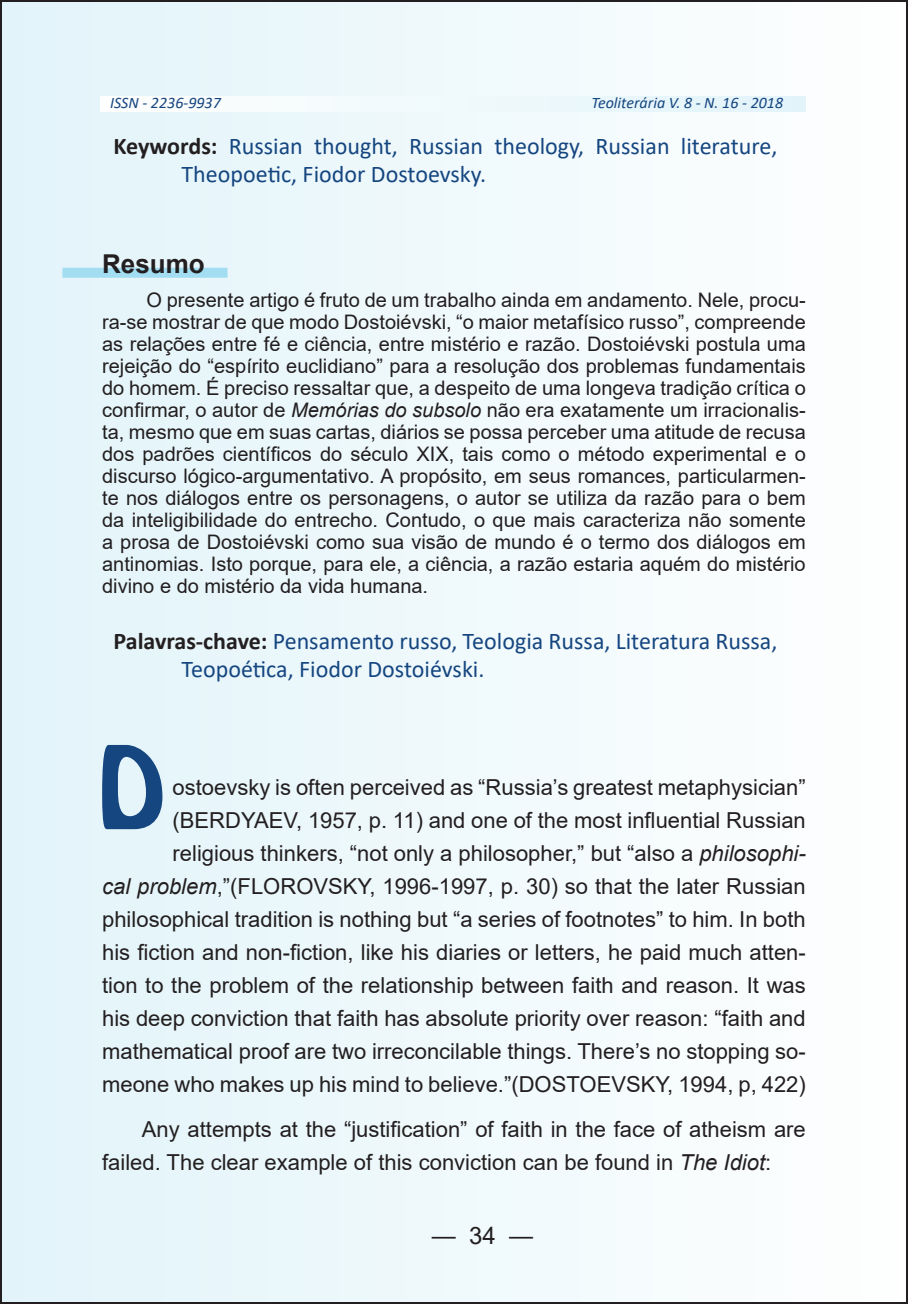
<style>
.page{position:relative;width:908px;height:1304px;background:#fff}
.page>*{position:absolute;margin:0;border:0;box-sizing:border-box;transform-origin:0 0}
.t1{font:101.2px "Hobo Std";color:#154680}
.t2{font:700 26px "Arial";color:#231f20}
.t3{font:24px/28px "Calibri";color:#154680}
.t4{font:24px "Arial";color:#231f20}
.t5{font:22px/33px "Arial";color:#231f20;text-align:right}
.t6{font:20px/22px "Arial";color:#231f20;text-align:justify}
.t7{font:italic 16px "Calibri";color:#154680}
.s1{font-weight:700;color:#231f20}
.s2{font-style:italic}
</style>
<div class="page">
<div style="left:1px;top:1px;width:905px;height:1302px;background:linear-gradient(to right,#e2f4fa,#fefefe)"></div>
<svg style="left:100px;top:96px;width:705px;height:15px"></svg>
<div style="left:62px;top:268px;width:165px;height:10px;background:#a2ddf2"></div>
<p class="t7" style="left:110px;top:92px;width:112px">ISSN - 2236-9937</p>
<p class="t7" style="left:591px;top:92px;width:193px">Teoliterária V. 8 - N. 16 - 2018</p>
<p class="t3" style="left:181px;top:131px;width:597px;text-indent:-68px"><span class="s1">Keywords:</span> Russian thought, Russian theology, Russian literature,<br>Theopoetic, Fiodor Dostoevsky.</p>
<h2 class="t2" style="left:102px;top:246px;width:104px">Resumo</h2>
<p class="t6" style="left:102px;top:289px;width:705px;text-indent:44px">O presente artigo é fruto de um trabalho ainda em andamento. Nele, procu&shy;ra-se mostrar de que modo Dostoiévski, “o maior metafísico russo”, compreende as relações entre fé e ciência, entre mistério e razão. Dostoiévski postula uma rejeição do “espírito euclidiano” para a resolução dos problemas fundamentais do homem. É preciso ressaltar que, a despeito de uma longeva tradição crítica o confirmar, o autor de <span class="s2">Memórias do subsolo</span> não era exatamente um irracionalis&shy;ta, mesmo que em suas cartas, diários se possa perceber uma atitude de recusa dos padrões científicos do século XIX, tais como o método experimental e o discurso lógico-argumentativo. A propósito, em seus romances, particularmen&shy;te nos diálogos entre os personagens, o autor se utiliza da razão para o bem da inteligibilidade do entrecho. Contudo, o que mais caracteriza não somente a prosa de Dostoiévski como sua visão de mundo é o termo dos diálogos em antinomias. Isto porque, para ele, a ciência, a razão estaria aquém do mistério divino e do mistério da vida humana.</p>
<p class="t3" style="left:181px;top:627px;width:597px;text-indent:-68px"><span class="s1">Palavras-chave:</span> Pensamento russo, Teologia Russa, Literatura Russa,<br>Teopoética, Fiodor Dostoiévski.</p>
<h1 class="t1" style="left:97px;top:718px;width:69px">D</h1>
<p class="t5" style="left:102px;top:771px;width:705px">ostoevsky is often perceived as “Russia’s greatest metaphysician” (BERDYAEV, 1957, p. 11) and one of the most influential Russian religious thinkers, “not only a philosopher,” but “also a <span class="s2">philosophi-<br>cal problem</span>,”(FLOROVSKY, 1996-1997, p. 30) so that the later Russian philosophical tradition is nothing but “a series of footnotes” to him. In both his fiction and non-fiction, like his diaries or letters, he paid much atten&shy;tion to the problem of the relationship between faith and reason. It was his deep conviction that faith has absolute priority over reason: “faith and mathematical proof are two irreconcilable things. There’s no stopping so&shy;meone who makes up his mind to believe.”(DOSTOEVSKY, 1994, p, 422)</p>
<p class="t5" style="left:102px;top:1112px;width:704px;text-align:left;text-indent:40px">Any attempts at the “justification” of faith in the face of atheism are failed. The clear example of this conviction can be found in <span class="s2">The Idiot</span>:</p>
<p class="t4" style="left:431px;top:1218px;width:103px">— 34 —</p>
</div>
